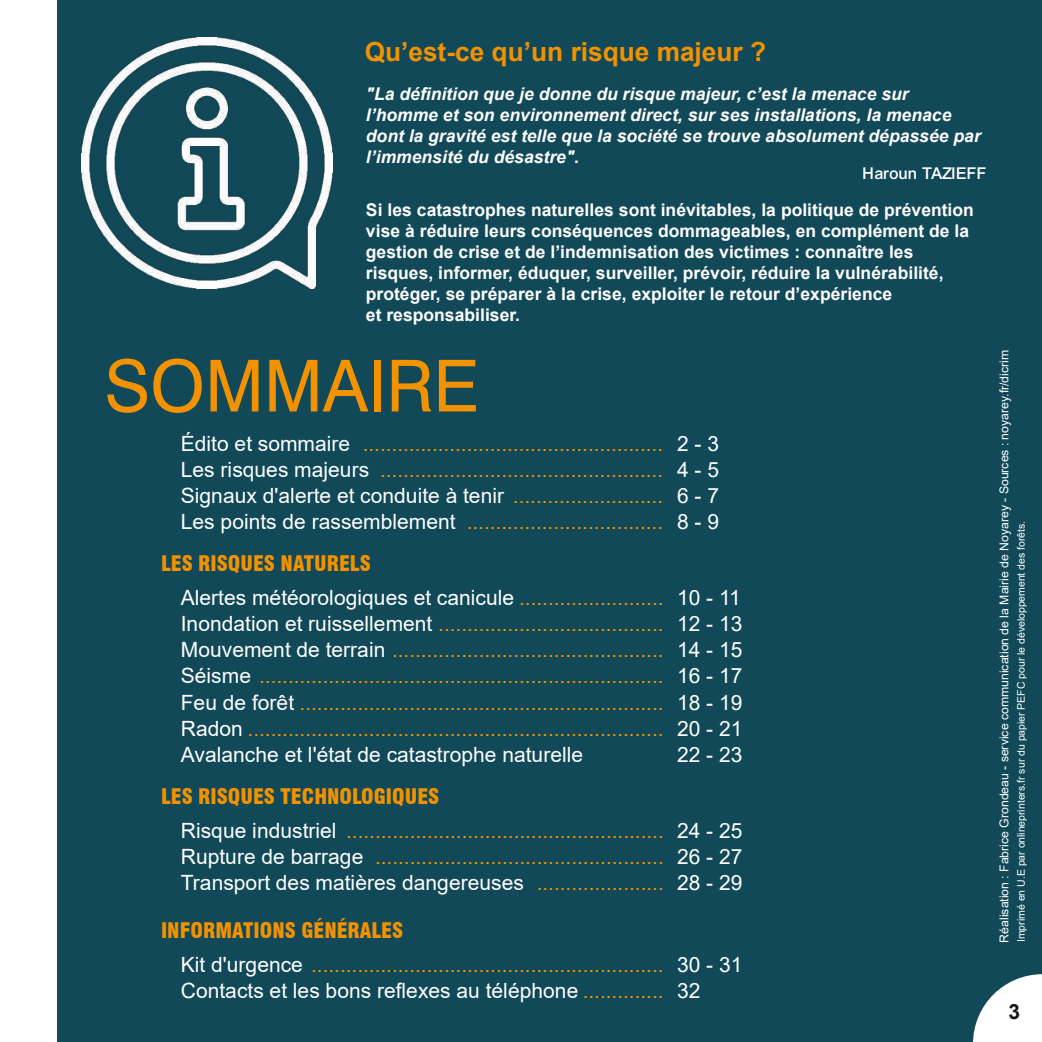
<style>
.page{position:relative;width:1042px;height:1042px;background:#fff}
.page>*{position:absolute;margin:0;border:0;box-sizing:border-box;transform-origin:0 0}
.t1{font:71.75px "Swiss 721 BT";color:#f39200}
.t2{font:700 26.25px "Arial";color:#f39200}
.t3{font:21px/26.2px "Arial";color:#f39200;text-align:right}
.t4{font:21px/26.2px "Arial";color:#fff}
.t5{font:900 condensed 21px "Swiss 721 BT";color:#f39200}
.t6{font:700 21px "Arial";color:#181715}
.t7{font:700 17.5px/21px "Arial";color:#fff}
.t8{font:italic 700 17.5px/21px "Arial";color:#fff}
.t9{font:17.5px "Arial Mdm";color:#fff}
.t10{font:12.25px "Arial";color:#fff}
.t11{font:10.5px "Arial";letter-spacing:-.005em;color:#fff}
.s1{font-style:normal}
.s2{color:#f39200}
.s3{color:#fff}
</style>
<div class="page">
<div style="left:57px;top:0;width:985px;height:1042px;background:#114958"></div>
<img style="left:82px;top:38px;width:250px;height:251px">
<svg style="left:973px;top:974px;width:69px;height:68px"></svg>
<p class="t2" style="left:365px;top:33px;width:403px">Qu’est-ce qu’un risque majeur ?</p>
<p class="t8" style="left:366px;top:84px;width:616px">"La définition que je donne du risque majeur, c’est la menace sur l’homme et son environnement direct, sur ses installations, la menace dont la gravité est telle que la société se trouve absolument dépassée par l’immensité du désastre"<span class="s1">.</span></p>
<p class="t9" style="left:863px;top:164px;width:126px">Haroun TAZIEFF</p>
<p class="t7" style="left:366px;top:199px;width:609px">Si les catastrophes naturelles sont inévitables, la politique de prévention vise à réduire leurs conséquences dommageables, en complément de la gestion de crise et de l’indemnisation des victimes : connaître les risques, informer, éduquer, surveiller, prévoir, réduire la vulnérabilité, protéger, se préparer à la crise, exploiter le retour d’expérience<br>et responsabiliser.</p>
<h1 class="t1" style="left:104px;top:342px;width:376px">SOMMAIRE</h1>
<p class="t4" style="left:181px;top:430px;width:484px">Édito et sommaire<br>Les risques majeurs<br>Signaux d'alerte et conduite à tenir <span class="s2">..........................<br></span>Les points de rassemblement</p>
<p class="t5" style="left:161px;top:551px;width:211px">LES RISQUES NATURELS</p>
<p class="t3" style="left:181px;top:584px;width:484px;text-align:justify"><span class="s3">Alertes météorologiques et canicule</span> .........................<br><span class="s3">Inondation et ruissellement</span> .......................................<br><span class="s3">Mouvement de terrain</span> ...............................................<br><span class="s3">Séisme</span> ......................................................................<br><span class="s3">Feu de forêt</span> ...............................................................<br><span class="s3">Radon</span> ........................................................................<br><span class="s3">Avalanche et l'état de catastrophe naturelle</span></p>
<p class="t5" style="left:161px;top:784px;width:280px">LES RISQUES TECHNOLOGIQUES</p>
<p class="t4" style="left:181px;top:817px;width:344px">Risque industriel<br>Rupture de barrage<br>Transport des matières dangereuses</p>
<p class="t5" style="left:161px;top:918px;width:244px">INFORMATIONS GÉNÉRALES</p>
<p class="t3" style="left:181px;top:951px;width:484px;text-align:left"><span class="s3">Kit d'urgence</span> .............................................................<br><span class="s3">Contacts et les bons reflexes au téléphone</span> ..............</p>
<p class="t3" style="left:363px;top:430px;width:302px">.................................................... .................................................</p>
<p class="t3" style="left:467px;top:509px;width:198px">..................................</p>
<p class="t3" style="left:346px;top:817px;width:319px">....................................................... .................................................. ......................</p>
<p class="t4" style="left:677px;top:430px;width:43px;text-align:justify">2 - 3<br>4 - 5<br>6 - 7<br>8 - 9</p>
<p class="t4" style="left:677px;top:584px;width:67px;text-align:justify">10 - 11<br>12 - 13<br>14 - 15<br>16 - 17<br>18 - 19<br>20 - 21<br>22 - 23</p>
<p class="t4" style="left:677px;top:817px;width:67px;text-align:justify">24 - 25<br>26 - 27<br>28 - 29</p>
<p class="t4" style="left:677px;top:951px;width:67px">30 - 31<br>32</p>
<p class="t10" style="left:995px;top:943px;width:594px;rotate:-90deg">Réalisation : Fabrice Grondeau - service communication de la Mairie de Noyarey - Sources : noyarey.fr/dicrim</p>
<p class="t11" style="left:1014px;top:942px;width:423px;rotate:-90deg">Imprimé en U.E par onlineprinters.fr sur du papier PEFC pour le développement des forêts.</p>
<p class="t6" style="left:1008px;top:997px;width:13px">3</p>
</div>
